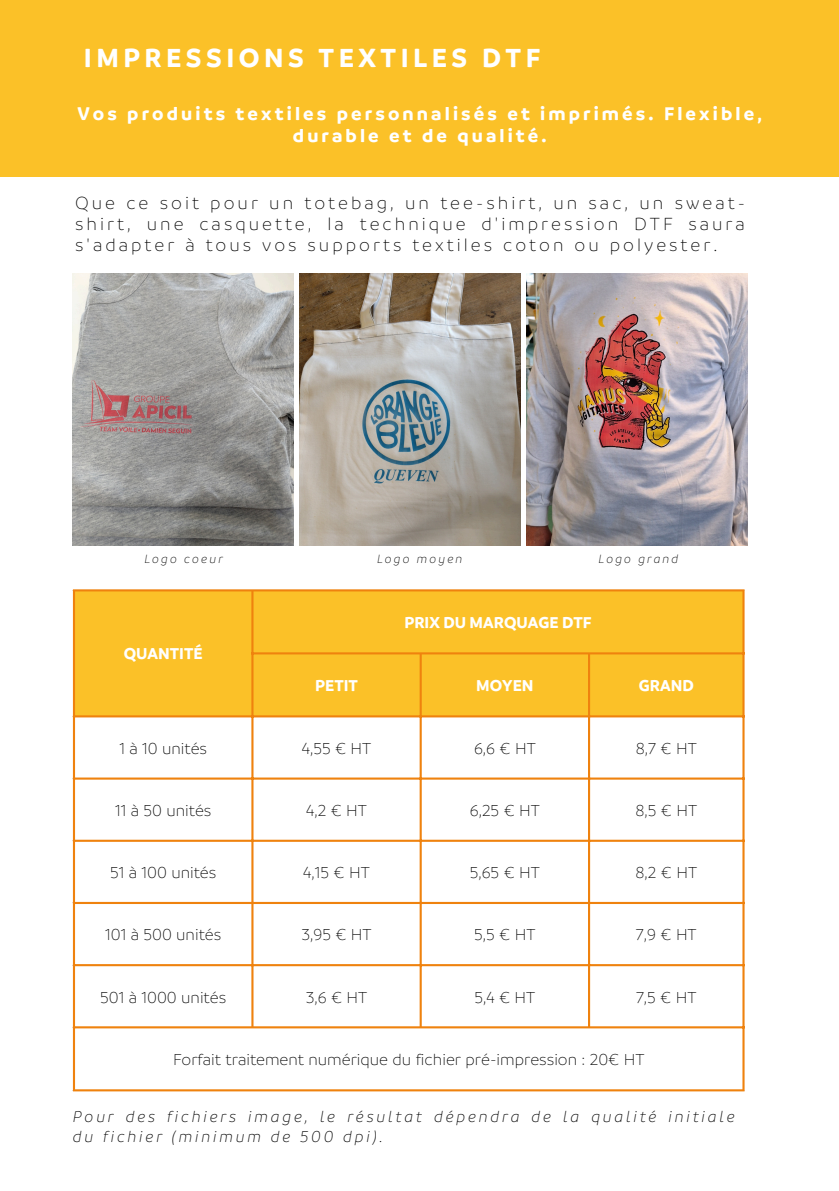
<style>
.page{position:relative;width:839px;height:1191px;background:#fff}
.page>*{position:absolute;margin:0;border:0;box-sizing:border-box;transform-origin:0 0}
.t1{font:700 28.2px "Branding";letter-spacing:.16em;color:#fff}
.t2{font:700 19.8px/22.4px "Branding";letter-spacing:.16em;color:#fff;text-align:center}
.t3{font:300 19px/21px "Branding";letter-spacing:.16em;color:#000;text-align:justify}
.t4{font:300 17px "Branding";color:#000}
.t5{font:italic 300 17px/19.6px "Branding";letter-spacing:.16em;color:#000}
.t6{font:700 17px "Branding";color:#fff}
.t7{font:italic 300 13px "Branding";letter-spacing:.16em;color:#000}
</style>
<div class="page">
<div style="left:0;top:0;width:838px;height:176px;background:#fbc128"></div>
<img style="left:526px;top:274px;width:221px;height:271px">
<img style="left:73px;top:274px;width:220px;height:271px">
<img style="left:300px;top:274px;width:220px;height:271px">
<div style="left:75px;top:591px;width:667px;height:124px;background:#fbc128"></div>
<svg style="left:75px;top:717px;width:667px;height:372px"></svg>
<hr style="left:73px;top:591px;width:2px;height:498px;background:#ef820e">
<hr style="left:251px;top:591px;width:2px;height:435px;background:#ef820e">
<hr style="left:419px;top:654px;width:3px;height:372px;background:#ef820e">
<hr style="left:588px;top:654px;width:2px;height:372px;background:#ef820e">
<hr style="left:742px;top:591px;width:2px;height:498px;background:#ef820e">
<hr style="left:73px;top:589px;width:671px;height:2px;background:#ef820e">
<hr style="left:251px;top:652px;width:493px;height:2px;background:#ef820e">
<hr style="left:73px;top:715px;width:671px;height:2px;background:#ef820e">
<hr style="left:73px;top:778px;width:671px;height:2px;background:#ef820e">
<hr style="left:73px;top:840px;width:671px;height:2px;background:#ef820e">
<hr style="left:73px;top:902px;width:671px;height:2px;background:#ef820e">
<hr style="left:73px;top:964px;width:671px;height:2px;background:#ef820e">
<hr style="left:73px;top:1026px;width:671px;height:2px;background:#ef820e">
<hr style="left:73px;top:1089px;width:671px;height:2px;background:#ef820e">
<p class="t1" style="left:84px;top:39px;width:458px">IMPRESSIONS TEXTILES DTF</p>
<h1 class="t2" style="left:77px;top:101px;width:686px">Vos produits textiles personnalisés et imprimés. Flexible, durable et de qualité.</h1>
<h2 class="t3" style="left:75px;top:191px;width:671px">Que ce soit pour un totebag, un tee-shirt, un sac, un sweat&shy;shirt, une casquette, la technique d'impression DTF saura s'adapter à tous vos supports textiles coton ou polyester.</h2>
<p class="t7" style="left:144px;top:550px;width:80px">Logo coeur</p>
<p class="t7" style="left:377px;top:550px;width:87px">Logo moyen</p>
<p class="t7" style="left:598px;top:550px;width:81px">Logo grand</p>
<h3 class="t6" style="left:124px;top:642px;width:80px">QUANTITÉ</h3>
<p class="t6" style="left:404px;top:611px;width:189px">PRIX DU MARQUAGE DTF</p>
<p class="t6" style="left:315px;top:674px;width:44px">PETIT</p>
<p class="t6" style="left:476px;top:674px;width:59px">MOYEN</p>
<p class="t6" style="left:638px;top:674px;width:56px">GRAND</p>
<p class="t4" style="left:119px;top:737px;width:89px">1 à 10 unités</p>
<p class="t4" style="left:302px;top:737px;width:71px">4,55 € HT</p>
<p class="t4" style="left:474px;top:737px;width:63px">6,6 € HT</p>
<p class="t4" style="left:635px;top:737px;width:63px">8,7 € HT</p>
<p class="t4" style="left:115px;top:799px;width:98px">11 à 50 unités</p>
<p class="t4" style="left:306px;top:799px;width:62px">4,2 € HT</p>
<p class="t4" style="left:470px;top:799px;width:72px">6,25 € HT</p>
<p class="t4" style="left:635px;top:799px;width:63px">8,5 € HT</p>
<p class="t4" style="left:110px;top:862px;width:108px">51 à 100 unités</p>
<p class="t4" style="left:303px;top:862px;width:68px">4,15 € HT</p>
<p class="t4" style="left:470px;top:862px;width:72px">5,65 € HT</p>
<p class="t4" style="left:635px;top:862px;width:63px">8,2 € HT</p>
<p class="t4" style="left:105px;top:924px;width:118px">101 à 500 unités</p>
<p class="t4" style="left:301px;top:924px;width:72px">3,95 € HT</p>
<p class="t4" style="left:474px;top:924px;width:63px">5,5 € HT</p>
<p class="t4" style="left:636px;top:924px;width:62px">7,9 € HT</p>
<p class="t4" style="left:100px;top:986px;width:127px">501 à 1000 unités</p>
<p class="t4" style="left:306px;top:986px;width:63px">3,6 € HT</p>
<p class="t4" style="left:474px;top:986px;width:62px">5,4 € HT</p>
<p class="t4" style="left:636px;top:986px;width:62px">7,5 € HT</p>
<p class="t4" style="left:173px;top:1048px;width:473px">Forfait traitement numérique du fichier pré-impression : 20€ HT</p>
<p class="t5" style="left:73px;top:1106px;width:663px">Pour des fichiers image, le résultat dépendra de la qualité initiale du fichier (minimum de 500 dpi).</p>
</div>
